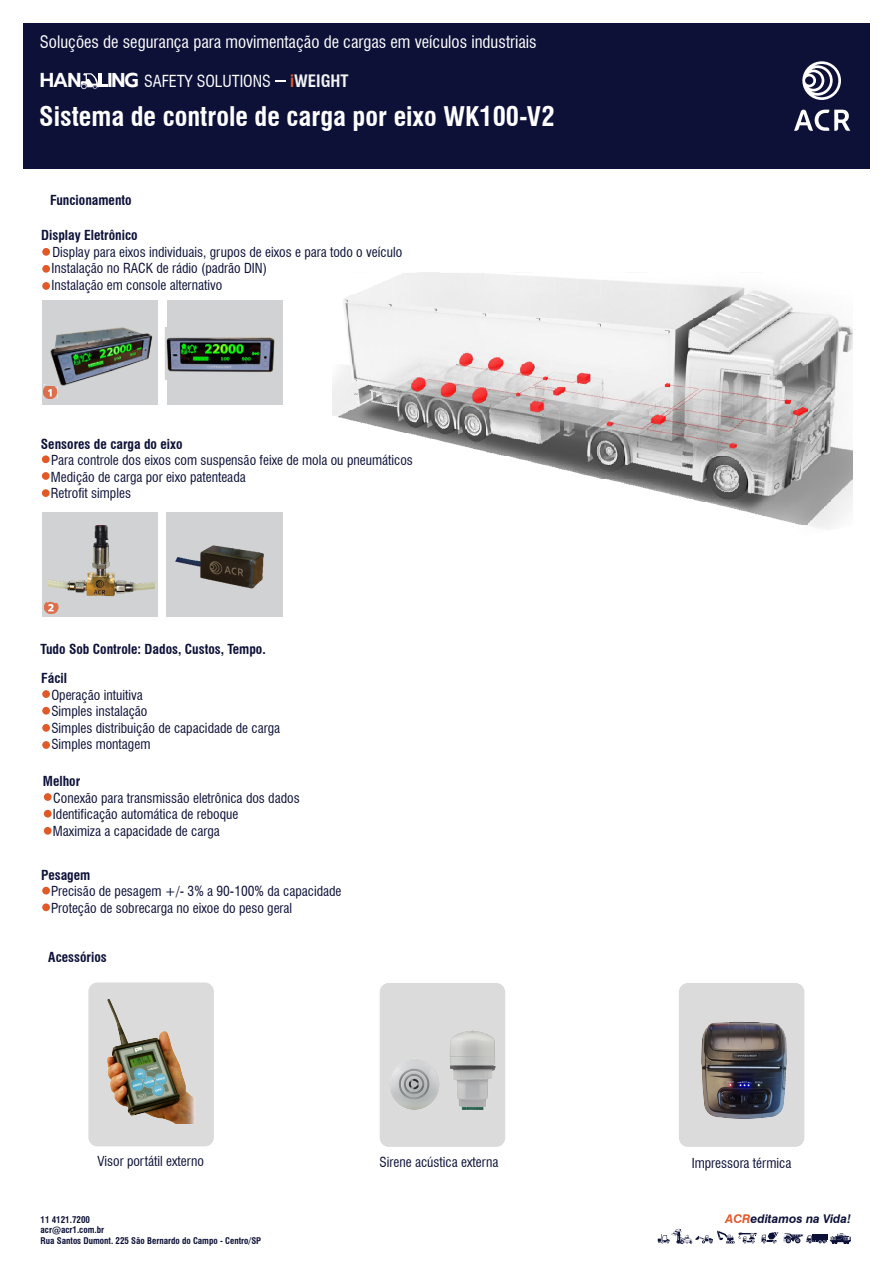
<style>
.page{position:relative;width:893px;height:1263px;background:#fff}
.page>*{position:absolute;margin:0;border:0;box-sizing:border-box;transform-origin:0 0}
.t1{font:700 condensed 26.4px "Swiss 721 BT";color:#fff}
.t2{font:600 20.1px "Prompt";color:#fff}
.t3{font:condensed 16.8px "Swiss 721 BT";color:#fff}
.t4{font:condensed 16.2px "Swiss 721 BT";color:#fff}
.t5{font:condensed 13.5px/16.5px "Swiss 721 BT";color:#0d1138}
.t6{font:700 condensed 13.5px "Swiss 721 BT";color:#0d1138}
.t7{font:italic 700 12px "Swiss 721 BT";color:#0d1138}
.t8{font:700 condensed 9px/10.5px "Swiss 721 BT";color:#0d1138}
.s1{font-family:"Prompt";font-weight:600;font-stretch:normal;font-size:19.95px}
.s2{font-weight:700;font-size:16.8px;color:#e25928}
.s3{font-weight:700;font-size:16.8px;color:#f2f2f2}
.s4{color:#e25928}
</style>
<div class="page">
<div style="left:23px;top:23px;width:846px;height:146px;background:#0d1138"></div>
<svg style="left:81px;top:73px;width:27px;height:16px"></svg>
<svg style="left:658px;top:1228px;width:120px;height:16px"></svg>
<svg style="left:784px;top:1233px;width:67px;height:11px"></svg>
<img style="left:830px;top:314px;width:23px;height:213px">
<img style="left:807px;top:312px;width:23px;height:217px">
<img style="left:333px;top:273px;width:474px;height:253px">
<svg style="left:794px;top:110px;width:56px;height:21px"></svg>
<svg style="left:802px;top:61px;width:39px;height:39px"></svg>
<div style="left:42px;top:489px;width:8px;height:8px;background:#e25928;border-radius:50%"></div>
<div style="left:42px;top:472px;width:8px;height:8px;background:#e25928;border-radius:50%"></div>
<div style="left:42px;top:455px;width:8px;height:8px;background:#e25928;border-radius:50%"></div>
<div style="left:42px;top:282px;width:8px;height:8px;background:#e25928;border-radius:50%"></div>
<div style="left:42px;top:248px;width:8px;height:8px;background:#e25928;border-radius:50%"></div>
<div style="left:42px;top:265px;width:8px;height:8px;background:#e25928;border-radius:50%"></div>
<div style="left:88px;top:982px;width:126px;height:164px;background:#dbdbdb;border-radius:9px"></div>
<div style="left:679px;top:983px;width:125px;height:164px;background:#dbdbdb;border-radius:9px"></div>
<div style="left:380px;top:983px;width:125px;height:164px;background:#dbdbdb;border-radius:9px"></div>
<div style="left:167px;top:513px;width:116px;height:104px;background:#d0d2d4"></div>
<div style="left:42px;top:513px;width:116px;height:104px;background:#d0d2d4"></div>
<img style="left:45px;top:601px;width:14px;height:13px">
<svg style="left:48px;top:604px;width:6px;height:7px"></svg>
<img style="left:47px;top:526px;width:108px;height:76px">
<img style="left:175px;top:545px;width:89px;height:44px">
<div style="left:167px;top:301px;width:116px;height:104px;background:#d0d2d4"></div>
<div style="left:42px;top:301px;width:116px;height:104px;background:#d0d2d4"></div>
<img style="left:43px;top:384px;width:15px;height:15px">
<svg style="left:48px;top:389px;width:4px;height:7px"></svg>
<img style="left:165px;top:327px;width:110px;height:53px">
<img style="left:46px;top:327px;width:107px;height:59px">
<div style="left:42px;top:724px;width:8px;height:8px;background:#e25928;border-radius:50%"></div>
<div style="left:42px;top:707px;width:8px;height:8px;background:#e25928;border-radius:50%"></div>
<div style="left:42px;top:690px;width:8px;height:8px;background:#e25928;border-radius:50%"></div>
<div style="left:42px;top:741px;width:8px;height:8px;background:#e25928;border-radius:50%"></div>
<div style="left:44px;top:827px;width:8px;height:8px;background:#e25928;border-radius:50%"></div>
<div style="left:44px;top:810px;width:8px;height:7px;background:#e25928;border-radius:50%"></div>
<div style="left:44px;top:793px;width:8px;height:8px;background:#e25928;border-radius:50%"></div>
<div style="left:42px;top:903px;width:8px;height:8px;background:#e25928;border-radius:50%"></div>
<div style="left:42px;top:887px;width:8px;height:7px;background:#e25928;border-radius:50%"></div>
<img style="left:107px;top:999px;width:88px;height:124px">
<img style="left:701px;top:1022px;width:86px;height:97px">
<img style="left:390px;top:1030px;width:106px;height:79px">
<p class="t3" style="left:40px;top:32px;width:498px">Soluções de segurança para movimentação de cargas em veículos industriais</p>
<h2 class="t2" style="left:40px;top:65px;width:43px">HAN</h2>
<p class="t4" style="left:108px;top:72px;width:243px"><span class="s1">ING</span> SAFETY SOLUTIONS <span class="s2">i</span><span class="s3">WEIGHT</span></p>
<h1 class="t1" style="left:39px;top:100px;width:517px">Sistema de controle de carga por eixo WK100-V2</h1>
<p class="t6" style="left:50px;top:192px;width:83px">Funcionamento</p>
<p class="t6" style="left:41px;top:227px;width:98px">Display Eletrônico</p>
<p class="t5" style="left:51px;top:243px;width:352px">Display para eixos individuais, grupos de eixos e para todo o veículo<br>Instalação no RACK de rádio (padrão DIN)<br>Instalação em console alternativo</p>
<p class="t6" style="left:41px;top:436px;width:143px">Sensores de carga do eixo</p>
<p class="t5" style="left:51px;top:452px;width:363px">Para controle dos eixos com suspensão feixe de mola ou pneumáticos<br>Medição de carga por eixo patenteada<br>Retrofit simples</p>
<p class="t6" style="left:41px;top:641px;width:227px">Tudo Sob Controle: Dados, Custos, Tempo.</p>
<p class="t6" style="left:41px;top:670px;width:27px">Fácil</p>
<p class="t5" style="left:51px;top:687px;width:230px">Operação intuitiva<br>Simples instalação<br>Simples distribuição de capacidade de carga<br>Simples montagem</p>
<p class="t6" style="left:43px;top:773px;width:39px">Melhor</p>
<p class="t5" style="left:53px;top:790px;width:248px">Conexão para transmissão eletrônica dos dados<br>Identificação automática de reboque<br>Maximiza a capacidade de carga</p>
<p class="t6" style="left:41px;top:867px;width:51px">Pesagem</p>
<p class="t5" style="left:51px;top:883px;width:292px">Precisão de pesagem +/- 3% a 90-100% da capacidade<br>Proteção de sobrecarga no eixoe do peso geral</p>
<p class="t6" style="left:48px;top:949px;width:60px">Acessórios</p>
<p class="t5" style="left:97px;top:1152px;width:108px">Visor portátil externo</p>
<p class="t5" style="left:380px;top:1154px;width:120px">Sirene acústica externa</p>
<p class="t5" style="left:692px;top:1154px;width:101px">Impressora térmica</p>
<p class="t8" style="left:41px;top:1214px;width:222px">11 4121.7200<br>acr@acr1.com.br<br>Rua Santos Dumont. 225 São Bernardo do Campo - Centro/SP</p>
<p class="t7" style="left:726px;top:1211px;width:127px"><span class="s4">ACR</span>editamos na Vida!</p>
</div>
